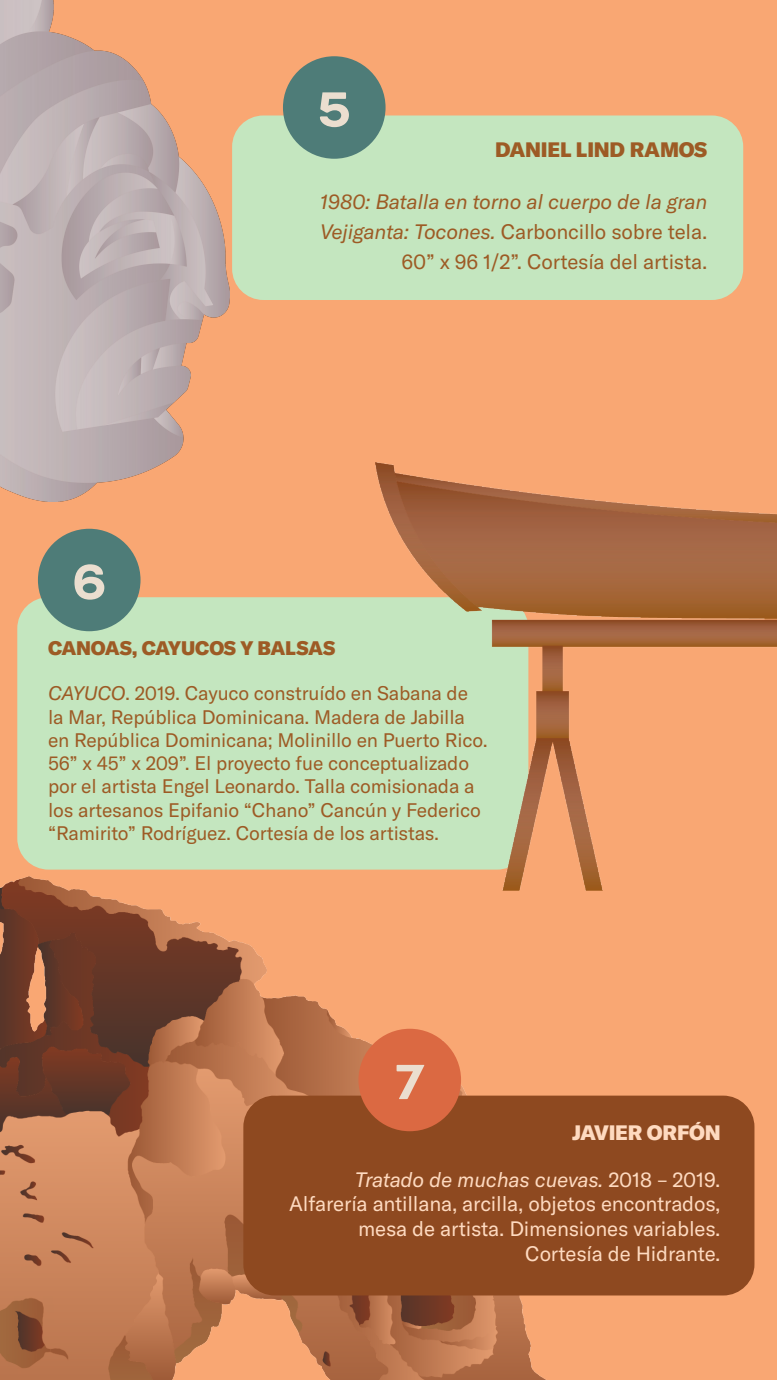
<style>
.page{position:relative;width:777px;height:1380px;background:#fff}
.page>*{position:absolute;margin:0;border:0;box-sizing:border-box;transform-origin:0 0}
.t1{font:700 57px "Bicyclette";color:#ebdecf}
.t2{font:20.62px/24.8px "GT America";letter-spacing:-.01em;color:#fedac0;text-align:right}
.t3{font:italic 20.62px/30px "GT America";letter-spacing:-.01em;color:#9d5b25;text-align:right}
.t4{font:900 20.62px "GT America";letter-spacing:-.01em;color:#9d5b25}
.t5{font:900 20.62px "GT America";letter-spacing:-.01em;color:#fedac0}
.t6{font:19.38px/23.2px "GT America";letter-spacing:-.01em;color:#9d5b25}
.t7{font:900 19.38px "GT America";letter-spacing:-.01em;color:#9d5b25}
.s1{font-style:normal}
.s2{font-style:italic}
</style>
<div class="page">
<div style="left:0;top:0;width:776px;height:1380px;background:#f9a773"></div>
<img style="left:0;top:0;width:229px;height:502px">
<div style="left:17px;top:597px;width:511px;height:273px;background:#c4e6bf;border-radius:31px"></div>
<div style="left:38px;top:529px;width:102px;height:102px;background:#4e7c78;border-radius:50%"></div>
<img style="left:0;top:876px;width:551px;height:504px">
<div style="left:243px;top:1096px;width:511px;height:199px;background:#8e4920;border-radius:31px"></div>
<div style="left:358px;top:1029px;width:103px;height:102px;background:#db6942;border-radius:50%"></div>
<div style="left:232px;top:115px;width:511px;height:185px;background:#c4e6bf;border-radius:31px"></div>
<div style="left:283px;top:56px;width:102px;height:103px;background:#4e7c78;border-radius:50%"></div>
<img style="left:376px;top:462px;width:400px;height:429px">
<h1 class="t1" style="left:317px;top:76px;width:35px">5</h1>
<h1 class="t1" style="left:72px;top:549px;width:36px">6</h1>
<p class="t4" style="left:495px;top:137px;width:214px">DANIEL LIND RAMOS</p>
<p class="t3" style="left:320px;top:187px;width:389px">1980: Batalla en torno al cuerpo de la gran<br>Vejiganta: Tocones. <span class="s1">Carboncillo sobre tela.<br>60” x 96 1/2”. Cortesía del artista.</span></p>
<p class="t7" style="left:48px;top:636px;width:289px">CANOAS, CAYUCOS Y BALSAS</p>
<p class="t6" style="left:48px;top:682px;width:441px"><span class="s2">CAYUCO</span>. 2019. Cayuco construído en Sabana de la Mar, República Dominicana. Madera de Jabilla en República Dominicana; Molinillo en Puerto Rico.<br>56” x 45” x 209”. El proyecto fue conceptualizado por el artista Engel Leonardo. Talla comisionada a los artesanos Epifanio “Chano” Cancún y Federico “Ramirito” Rodríguez. Cortesía de los artistas.</p>
<h1 class="t1" style="left:395px;top:1049px;width:30px">7</h1>
<p class="t5" style="left:571px;top:1119px;width:150px">JAVIER ORFÓN</p>
<p class="t2" style="left:289px;top:1167px;width:432px"><span class="s2">Tratado de muchas cuevas.</span> 2018 – 2019.<br>Alfarería antillana, arcilla, objetos encontrados, mesa de artista. Dimensiones variables.<br>Cortesía de Hidrante.</p>
</div>
